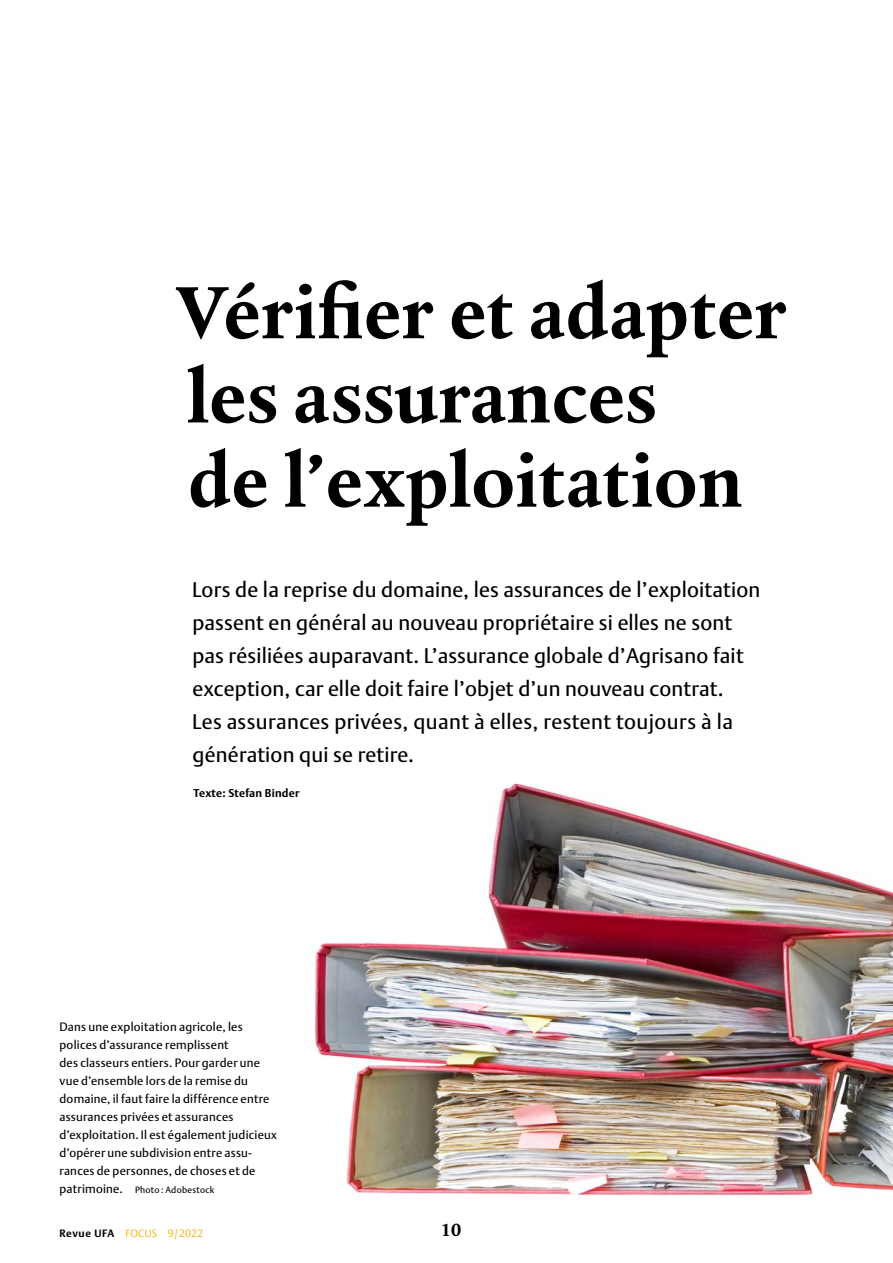
<style>
.page{position:relative;width:893px;height:1263px;background:#fff}
.page>*{position:absolute;margin:0;border:0;box-sizing:border-box;transform-origin:0 0}
.t1{font:700 75.75px/84.2px "DTL Albertina TOT";letter-spacing:.005em;color:#000}
.t2{font:21px/33px "DTL Argo TOT";letter-spacing:.01em;color:#000}
.t3{font:700 18px "DTL Albertina TOT";color:#000}
.t4{font:12px/18px "DTL Argo TOT";letter-spacing:.015em;color:#000}
.t5{font:700 11.25px "DTL Argo TOT";letter-spacing:.02em;color:#000}
.t6{font:300 10.5px "DTL Argo TOT";letter-spacing:.02em;color:#f9b104}
.t7{font:9px "DTL Argo TOT";letter-spacing:.03em;color:#000}
.s1{font-size:12px}
.s2{font-weight:700;color:#000}
</style>
<div class="page">
<img style="left:315px;top:783px;width:578px;height:413px">
<h1 class="t1" style="left:176px;top:269px;width:612px">Vérifier et adapter les assurances<br>de l’exploitation</h1>
<p class="t2" style="left:192px;top:573px;width:570px">Lors de la reprise du domaine, les assurances de l’exploitation passent en général au nouveau propriétaire si elles ne sont pas résiliées auparavant. L’assurance globale d’Agrisano fait exception, car elle doit faire l’objet d’un nouveau contrat.<br>Les assurances privées, quant à elles, restent toujours à la génération qui se retire.</p>
<p class="t5" style="left:193px;top:786px;width:108px">Texte: Stefan Binder</p>
<p class="t4" style="left:60px;top:1018px;width:219px">Dans une exploitation agricole, les polices d’assurance remplissent<br>des classeurs entiers. Pour garder une vue d’ensemble lors de la remise du domaine, il faut faire la différence entre assurances privées et assurances d’exploitation. Il est également judicieux d’opérer une subdivision entre assu&shy;rances de personnes, de choses et de</p>
<p class="t7" style="left:60px;top:1184px;width:156px"><span class="s1">patrimoine.</span> Photo : Adobestock</p>
<p class="t6" style="left:60px;top:1227px;width:145px"><span class="s2">Revue UFA</span> FOCUS 9/2022</p>
<h3 class="t3" style="left:441px;top:1218px;width:22px">10</h3>
</div>
